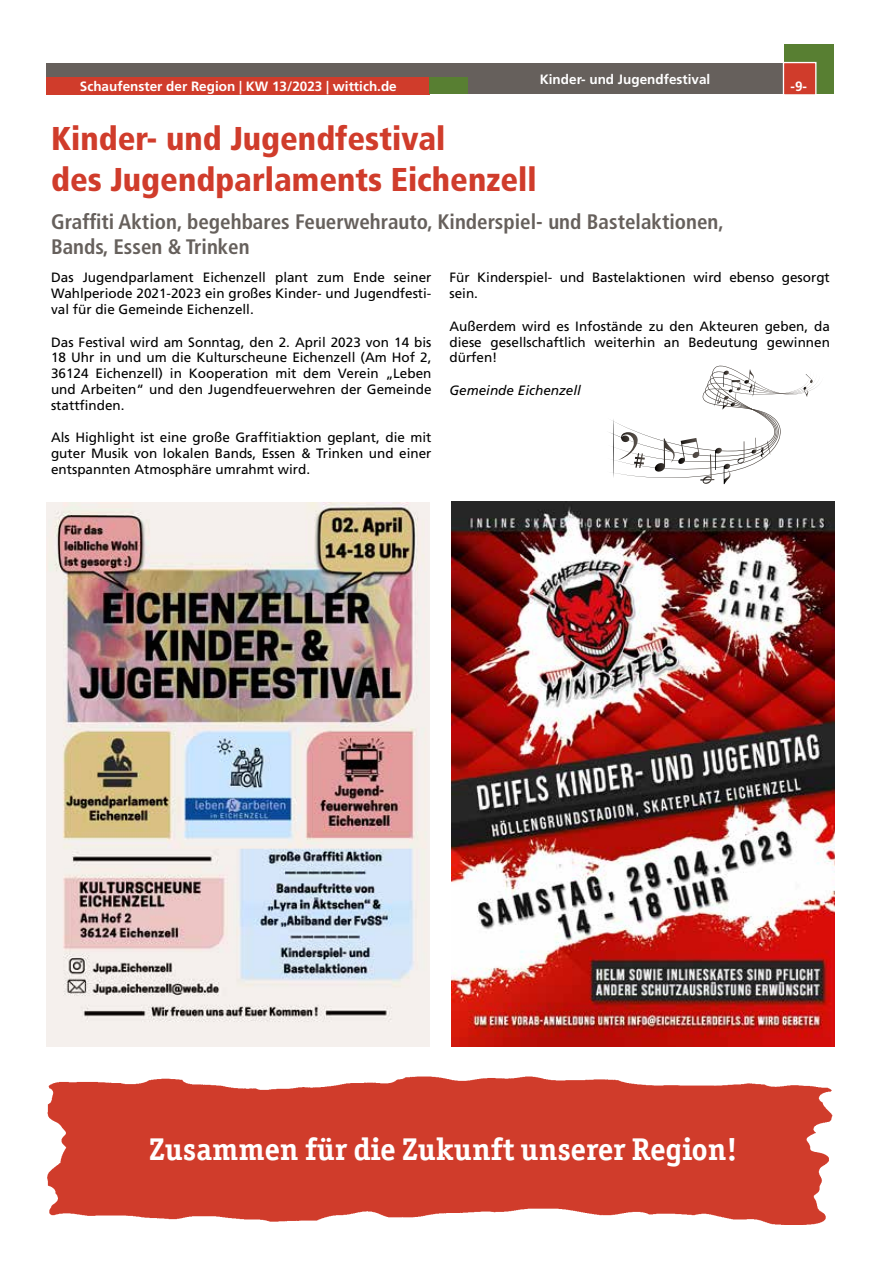
<style>
.page{position:relative;width:881px;height:1263px;background:#fff}
.page>*{position:absolute;margin:0;border:0;box-sizing:border-box;transform-origin:0 0}
.t1{font:900 condensed 33px/40.5px "Frutiger LT";color:#d03c2b}
.t2{font:700 31.5px "Officina Ser ITC";color:#fff}
.t3{font:700 condensed 21px/25.2px "Frutiger LT";color:#66605c}
.t4{font:13.5px/15.8px "Frutiger LT";color:#000;text-align:justify}
.t5{font:700 13.5px "Frutiger LT";color:#fff}
.t6{font:italic 13.5px "Frutiger LT";color:#000}
</style>
<div class="page">
<div style="left:47px;top:63px;width:786px;height:31px;background:#66605c"></div>
<div style="left:784px;top:44px;width:49px;height:50px;background:#587f32"></div>
<div style="left:782px;top:62px;width:34px;height:34px;background:#d03c2b;border:1px solid #fff"></div>
<div style="left:47px;top:77px;width:382px;height:17px;background:#d03c2b"></div>
<div style="left:429px;top:77px;width:38px;height:17px;background:#587f32"></div>
<img style="left:451px;top:502px;width:382px;height:544px">
<img style="left:47px;top:503px;width:382px;height:543px">
<svg style="left:609px;top:366px;width:211px;height:118px"></svg>
<img style="left:47px;top:1076px;width:785px;height:149px">
<p class="t5" style="left:539px;top:71px;width:172px">Kinder- und Jugendfestival</p>
<p class="t5" style="left:80px;top:78px;width:318px">Schaufenster der Region | KW 13/2023 | wittich.de</p>
<p class="t5" style="left:790px;top:79px;width:18px">-9-</p>
<h1 class="t1" style="left:51px;top:118px;width:487px">Kinder- und Jugendfestival<br>des Jugendparlaments Eichenzell</h1>
<h3 class="t3" style="left:51px;top:209px;width:674px">Graffiti Aktion, begehbares Feuerwehrauto, Kinderspiel- und Bastelaktionen,<br>Bands, Essen &amp; Trinken</h3>
<p class="t4" style="left:51px;top:270px;width:382px">Das Jugendparlament Eichenzell plant zum Ende seiner Wahlperiode 2021-2023 ein großes Kinder- und Jugendfesti&shy;val für die Gemeinde Eichenzell.</p>
<p class="t4" style="left:51px;top:334px;width:382px">Das Festival wird am Sonntag, den 2. April 2023 von 14 bis 18 Uhr in und um die Kulturscheune Eichenzell (Am Hof 2, 36124 Eichenzell) in Kooperation mit dem Verein „Leben und Arbeiten“ und den Jugendfeuerwehren der Gemeinde stattfinden.</p>
<p class="t4" style="left:51px;top:430px;width:382px">Als Highlight ist eine große Graffitiaktion geplant, die mit guter Musik von lokalen Bands, Essen &amp; Trinken und einer entspannten Atmosphäre umrahmt wird.</p>
<p class="t4" style="left:449px;top:270px;width:382px">Für Kinderspiel- und Bastelaktionen wird ebenso gesorgt sein.</p>
<p class="t4" style="left:449px;top:318px;width:382px">Außerdem wird es Infostände zu den Akteuren geben, da diese gesellschaftlich weiterhin an Bedeutung gewinnen dürfen!</p>
<p class="t6" style="left:449px;top:383px;width:133px">Gemeinde Eichenzell</p>
<h2 class="t2" style="left:149px;top:1130px;width:589px">Zusammen für die Zukunft unserer Region!</h2>
</div>
